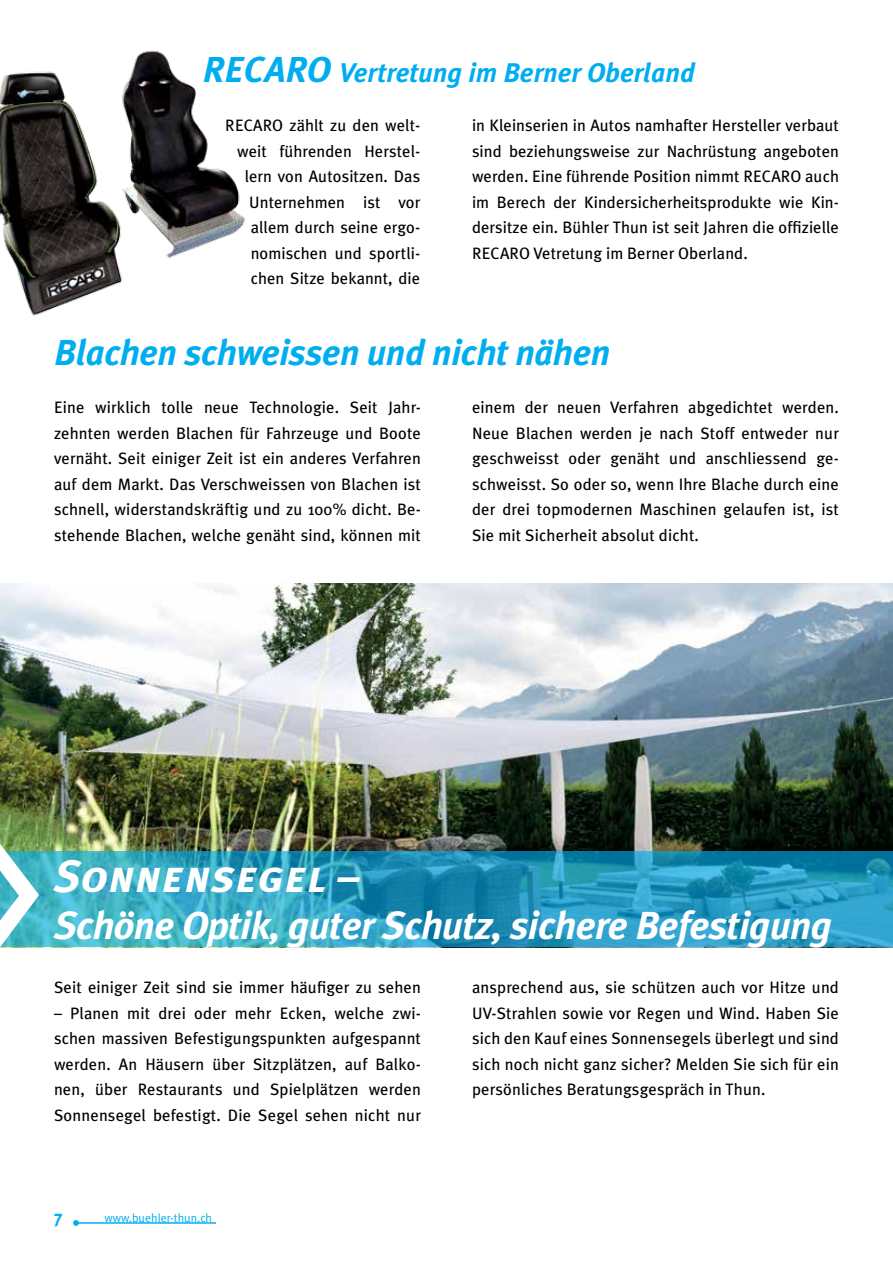
<style>
.page{position:relative;width:893px;height:1263px;background:#fff}
.page>*{position:absolute;margin:0;border:0;box-sizing:border-box;transform-origin:0 0}
.t1{font:italic 45px "Meta Plus Bold Caps";letter-spacing:.01em;color:#fff}
.t2{font:italic 700 39px "Meta Plus";letter-spacing:-.015em;color:#fff}
.t3{font:italic 700 36px "Meta Plus";letter-spacing:-.01em;color:#00aeef}
.t4{font:italic 700 27px "Meta Plus";color:#00aeef}
.t5{font:700 18px "Meta Plus";color:#00aeef}
.t6{font:16.5px/25.5px "Meta Plus";letter-spacing:.01em;color:#000;text-align:justify}
.t7{font:12px "Meta Plus Normal";color:#00aeef}
.s1{font-size:36px}
</style>
<div class="page">
<svg style="left:73px;top:1220px;width:6px;height:6px"></svg>
<hr style="left:78px;top:1222px;width:138px;height:2px;background:#00aeef">
<img style="left:0;top:50px;width:245px;height:266px">
<img style="left:0;top:583px;width:893px;height:268px">
<svg style="left:39px;top:851px;width:854px;height:96px;background:#2b9dbe"></svg>
<svg style="left:0;top:844px;width:39px;height:103px"></svg>
<h3 class="t4" style="left:203px;top:57px;width:494px"><span class="s1">RECARO</span> Vertretung im Berner Oberland</h3>
<p class="t6" style="left:225px;top:113px;width:197px;text-align:right">RECARO zählt zu den welt&shy;weit führenden Herstel&shy;lern von Autositzen. Das<br>Unternehmen ist vor allem durch seine ergo&shy;nomischen und sportli&shy;chen Sitze bekannt, die</p>
<p class="t6" style="left:472px;top:113px;width:368px">in Kleinserien in Autos namhafter Hersteller verbaut sind beziehungsweise zur Nachrüstung angeboten werden. Eine führende Position nimmt RECARO auch im Berech der Kindersicherheitsprodukte wie Kin&shy;dersitze ein. Bühler Thun ist seit Jahren die offizielle RECARO Vetretung im Berner Oberland.</p>
<h3 class="t3" style="left:54px;top:332px;width:558px">Blachen schweissen und nicht nähen</h3>
<p class="t6" style="left:54px;top:395px;width:368px">Eine wirklich tolle neue Technologie. Seit Jahr&shy;zehnten werden Blachen für Fahrzeuge und Boote vernäht. Seit einiger Zeit ist ein anderes Verfahren auf dem Markt. Das Verschweissen von Blachen ist schnell, widerstandskräftig und zu 100% dicht. Be&shy;stehende Blachen, welche genäht sind, können mit</p>
<p class="t6" style="left:472px;top:395px;width:368px">einem der neuen Verfahren abgedichtet werden.<br>Neue Blachen werden je nach Stoff entweder nur geschweisst oder genäht und anschliessend ge&shy;schweisst. So oder so, wenn Ihre Blache durch eine der drei topmodernen Maschinen gelaufen ist, ist Sie mit Sicherheit absolut dicht.</p>
<h1 class="t1" style="left:54px;top:850px;width:306px">Sonnensegel –</h1>
<h2 class="t2" style="left:54px;top:903px;width:780px">Schöne Optik, guter Schutz, sichere Befestigung</h2>
<p class="t6" style="left:54px;top:975px;width:368px">Seit einiger Zeit sind sie immer häufiger zu sehen</p>
<p class="t6" style="left:54px;top:1000px;width:368px">– Planen mit drei oder mehr Ecken, welche zwi&shy;schen massiven Befestigungspunkten aufgespannt werden. An Häusern über Sitzplätzen, auf Balko&shy;nen, über Restaurants und Spielplätzen werden Sonnensegel befestigt. Die Segel sehen nicht nur</p>
<p class="t5" style="left:54px;top:1206px;width:10px">7</p>
<p class="t7" style="left:104px;top:1210px;width:109px">www.buehler-thun.ch</p>
<p class="t6" style="left:472px;top:975px;width:368px">ansprechend aus, sie schützen auch vor Hitze und UV-Strahlen sowie vor Regen und Wind. Haben Sie sich den Kauf eines Sonnensegels überlegt und sind sich noch nicht ganz sicher? Melden Sie sich für ein persönliches Beratungsgespräch in Thun.</p>
</div>
